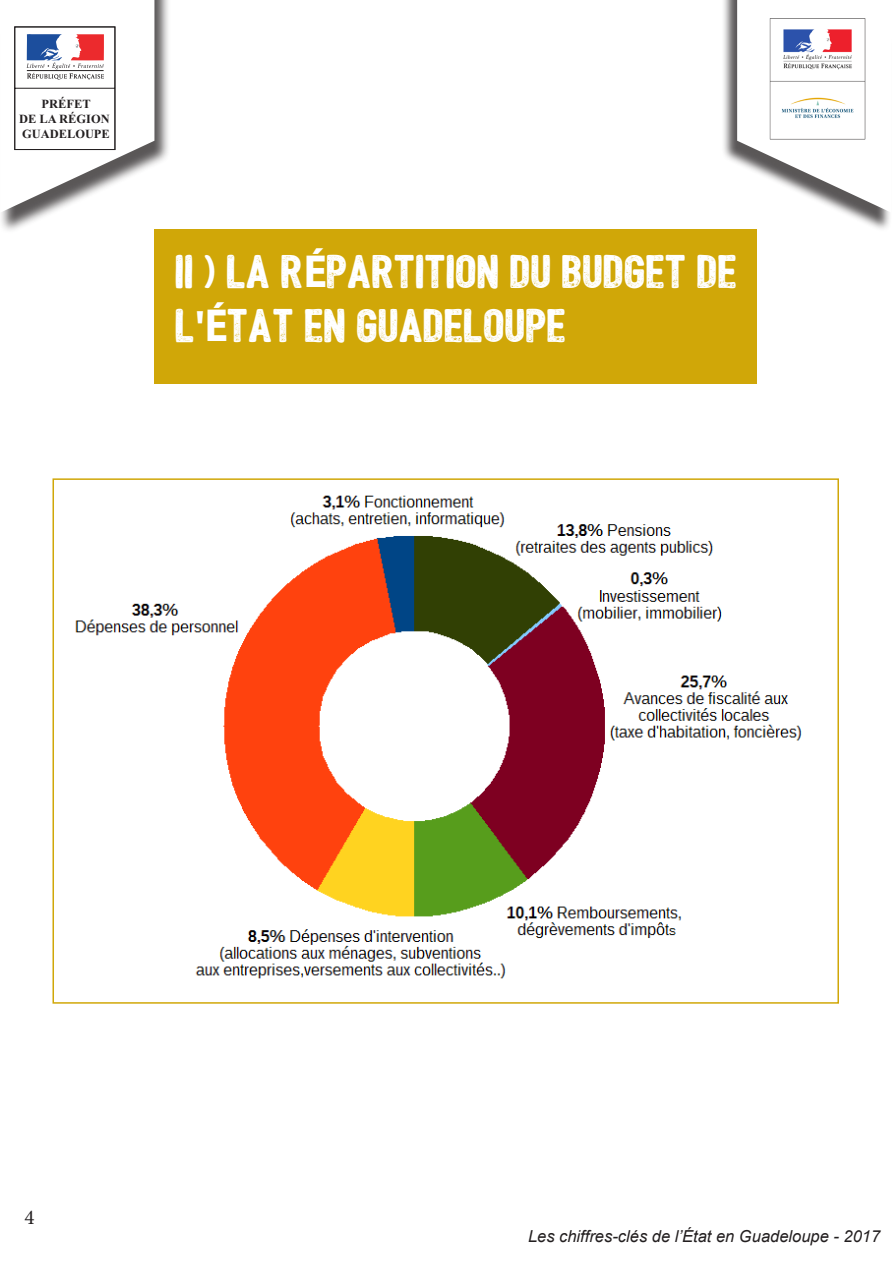
<style>
.page{position:relative;width:893px;height:1263px;background:#fff}
.page>*{position:absolute;margin:0;border:0;box-sizing:border-box;transform-origin:0 0}
.t1{font:45px/54px "Bushcraft textured";color:#fff}
.t2{font:21px "Minion Pro";color:#231f20}
.t3{font:italic 16.5px "Arial";color:#231f20}
.t4{font:700 12.45px/14.9px "Times New Roman";color:#231f20;text-align:center}
.s1{font-family:"Myriad Pro";font-weight:700;font-size:46.5px}
.s2{font-family:"Myriad Pro";font-weight:700}
</style>
<div class="page">
<div style="left:154px;top:230px;width:603px;height:154px;background:#d0a708"></div>
<div style="left:721px;top:0;width:170px;height:232px;background:#231f20;opacity:.75"></div>
<svg style="left:737px;top:0;width:154px;height:213px"></svg>
<div style="left:0;top:0;width:171px;height:234px;background:#231f20;opacity:.75"></div>
<svg style="left:0;top:0;width:154px;height:213px"></svg>
<img style="left:767px;top:18px;width:101px;height:123px">
<img style="left:75px;top:495px;width:727px;height:484px">
<p class="t4" style="left:19px;top:96px;width:92px">PRÉFET<br>DE LA RÉGION<br>GUADELOUPE</p>
<p class="t1" style="left:176px;top:246px;width:564px">II ) LA R<span class="s1">É</span>PARTITION DU BUDGET DE<br>L<span class="s2">'</span><span class="s1">É</span>TAT EN GUADELOUPE</p>
<p class="t2" style="left:25px;top:1203px;width:12px">4</p>
<p class="t3" style="left:528px;top:1226px;width:354px">Les chiffres-clés de l’État en Guadeloupe - 2017</p>
</div>
